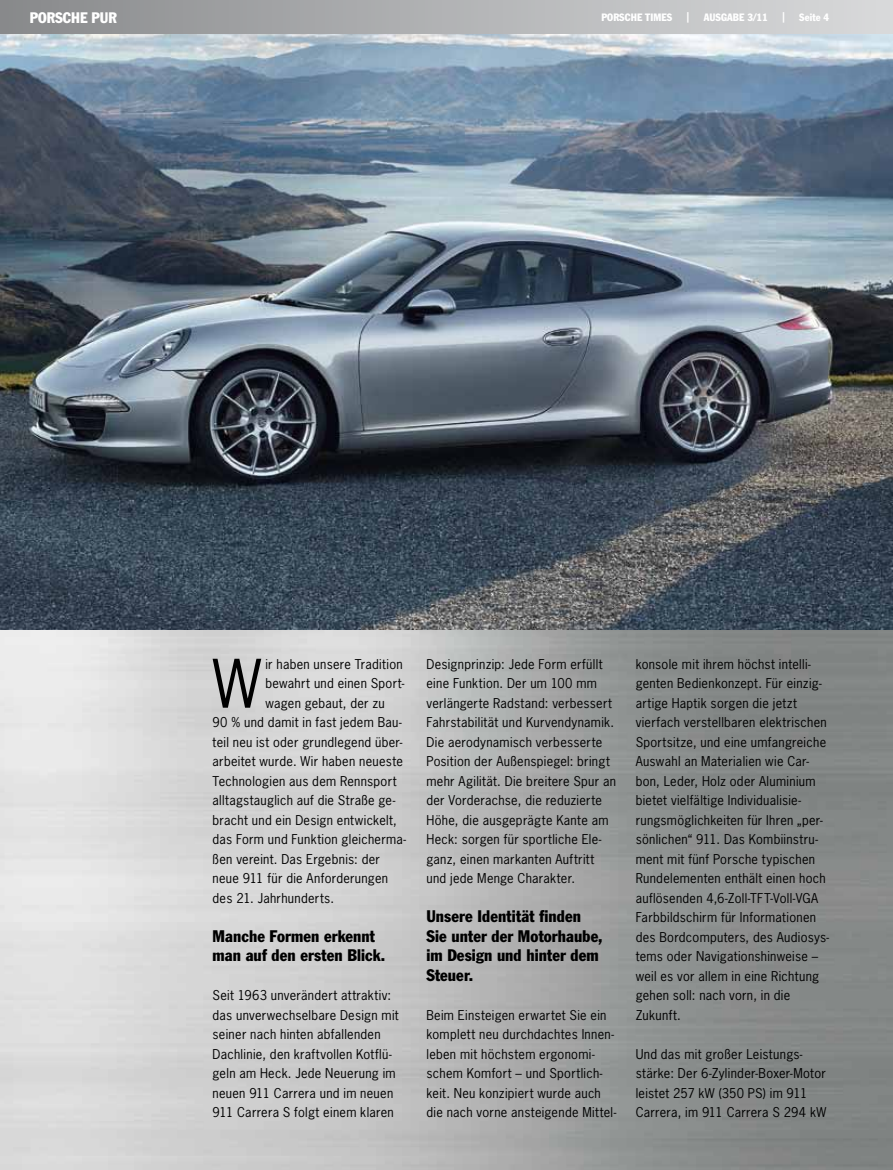
<style>
.page{position:relative;width:893px;height:1170px;background:#fff}
.page>*{position:absolute;margin:0;border:0;box-sizing:border-box;transform-origin:0 0}
.t1{font:62.85px "Porsche News Gothic";color:#000}
.t2{font:condensed 16.5px/19.5px "Porsche Franklin Gothic";letter-spacing:.005em;color:#000}
.t3{font:condensed 15px "Porsche Franklin Gothic";color:#fff}
.t4{font:12.75px/19.5px "Porsche News Gothic";letter-spacing:.025em;color:#000}
.t5{font:condensed 10.5px "Porsche Franklin Gothic";letter-spacing:.01em;color:#fff}
</style>
<div class="page">
<div style="left:0;top:0;width:893px;height:34px;background:linear-gradient(to right,#898a8c,#dadbdc)"></div>
<hr style="left:892px;top:0;width:1px;height:34px;background:#d9dadb">
<img style="left:0;top:34px;width:893px;height:1135px">
<p class="t3" style="left:30px;top:8px;width:89px">PORSCHE PUR</p>
<p class="t5" style="left:601px;top:11px;width:72px">PORSCHE TIMES</p>
<p class="t5" style="left:687px;top:10px;width:4px">|</p>
<p class="t5" style="left:704px;top:11px;width:65px">AUSGABE 3/11</p>
<p class="t5" style="left:782px;top:10px;width:4px">|</p>
<p class="t5" style="left:799px;top:11px;width:31px">Seite 4</p>
<h1 class="t1" style="left:213px;top:643px;width:50px">W</h1>
<p class="t4" style="left:265px;top:654px;width:139px">ir haben unsere Tradition</p>
<p class="t4" style="left:265px;top:673px;width:141px">bewahrt und einen Sport-</p>
<p class="t4" style="left:265px;top:693px;width:121px">wagen gebaut, der zu</p>
<p class="t4" style="left:213px;top:712px;width:191px">90 % und damit in fast jedem Bau-</p>
<p class="t4" style="left:213px;top:732px;width:191px">teil neu ist oder grundlegend über-</p>
<p class="t4" style="left:213px;top:751px;width:192px">arbeitet wurde. Wir haben neueste</p>
<p class="t4" style="left:213px;top:771px;width:186px">Technologien aus dem Rennsport</p>
<p class="t4" style="left:213px;top:790px;width:184px">alltagstauglich auf die Straße ge-</p>
<p class="t4" style="left:213px;top:810px;width:186px">bracht und ein Design entwickelt,</p>
<p class="t4" style="left:213px;top:829px;width:195px">das Form und Funktion gleicherma-</p>
<p class="t4" style="left:213px;top:849px;width:169px">ßen vereint. Das Ergebnis: der</p>
<p class="t4" style="left:213px;top:868px;width:177px">neue 911 für die Anforderungen</p>
<p class="t4" style="left:213px;top:888px;width:123px">des 21. Jahrhunderts.</p>
<p class="t2" style="left:213px;top:926px;width:174px">Manche Formen erkennt man auf den ersten Blick.</p>
<p class="t4" style="left:213px;top:985px;width:188px">Seit 1963 unverändert attraktiv: das unverwechselbare Design mit seiner nach hinten abfallenden<br>Dachlinie, den kraftvollen Kotflü&shy;geln am Heck. Jede Neuerung im neuen 911 Carrera und im neuen<br>911 Carrera S folgt einem klaren</p>
<p class="t4" style="left:426px;top:654px;width:191px">Designprinzip: Jede Form erfüllt eine Funktion. Der um 100 mm verlängerte Radstand: verbessert<br>Fahrstabilität und Kurvendynamik.<br>Die aerodynamisch verbesserte<br>Position der Außenspiegel: bringt mehr Agilität. Die breitere Spur an der Vorderachse, die reduzierte<br>Höhe, die ausgeprägte Kante am<br>Heck: sorgen für sportliche Ele&shy;ganz, einen markanten Auftritt und jede Menge Charakter.</p>
<p class="t2" style="left:426px;top:906px;width:178px">Unsere Identität finden<br>Sie unter der Motorhaube, im Design und hinter dem<br>Steuer.</p>
<p class="t4" style="left:426px;top:1005px;width:191px">Beim Einsteigen erwartet Sie ein komplett neu durchdachtes Innen&shy;leben mit höchstem ergonomi&shy;schem Komfort – und Sportlich&shy;keit. Neu konzipiert wurde auch die nach vorne ansteigende Mittel-</p>
<p class="t4" style="left:636px;top:654px;width:195px">konsole mit ihrem höchst intelli&shy;genten Bedienkonzept. Für einzig&shy;artige Haptik sorgen die jetzt vierfach verstellbaren elektrischen<br>Sportsitze, und eine umfangreiche<br>Auswahl an Materialien wie Car&shy;bon, Leder, Holz oder Aluminium bietet vielfältige Individualisie&shy;rungsmöglichkeiten für Ihren „per&shy;sönlichen“ 911. Das Kombiinstru&shy;ment mit fünf Porsche typischen<br>Rundelementen enthält einen hoch auflösenden 4,6-Zoll-TFT-Voll-VGA<br>Farbbildschirm für Informationen des Bordcomputers, des Audiosys&shy;tems oder Navigationshinweise – weil es vor allem in eine Richtung gehen soll: nach vorn, in die<br>Zukunft.</p>
<p class="t4" style="left:636px;top:1044px;width:192px">Und das mit großer Leistungs&shy;stärke: Der 6-Zylinder-Boxer-Motor leistet 257 kW (350 PS) im 911<br>Carrera, im 911 Carrera S 294 kW</p>
</div>
